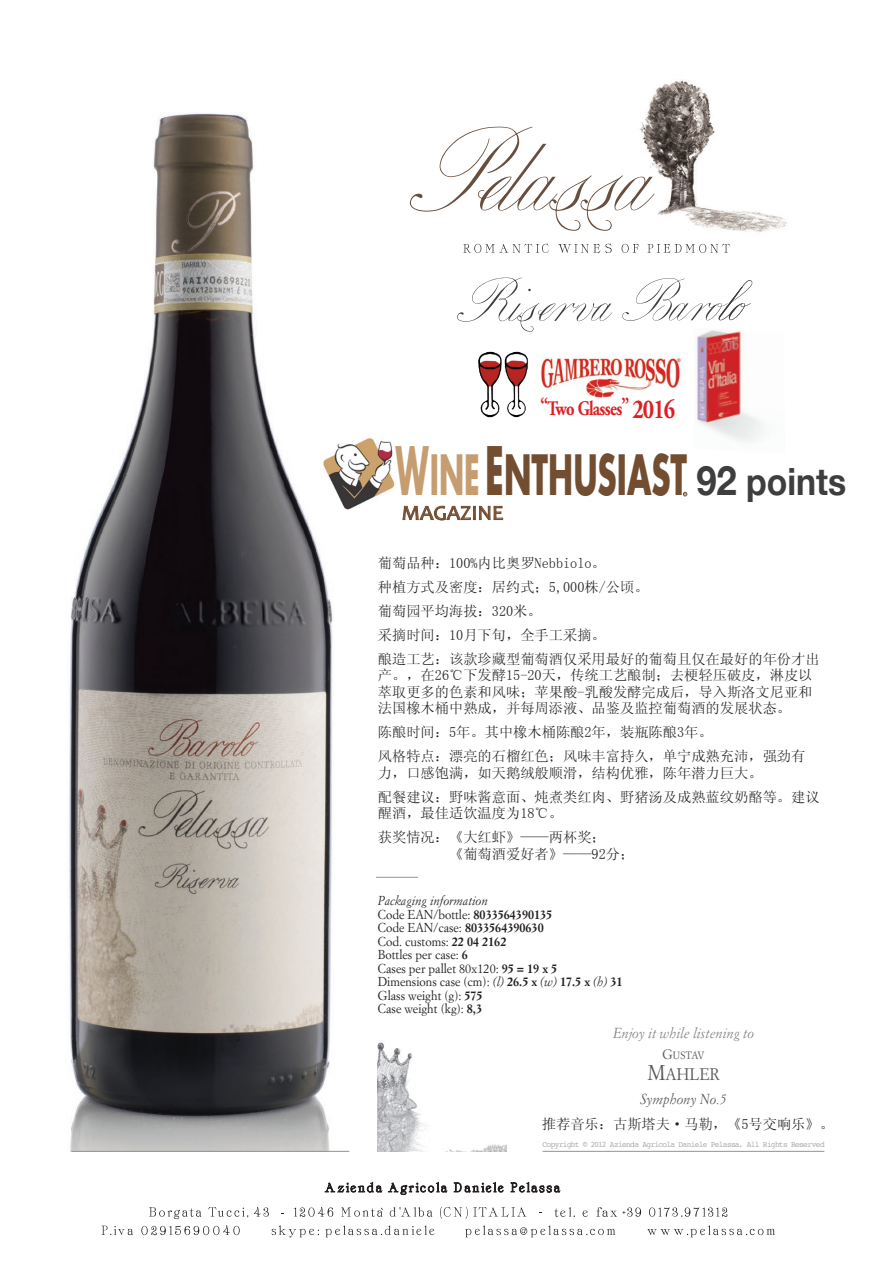
<style>
.page{position:relative;width:893px;height:1263px;background:#fff}
.page>*{position:absolute;margin:0;border:0;box-sizing:border-box;transform-origin:0 0}
.t1{font:700 64.95px "Futura LT";color:#c59d70;scale:.45 1}
.t2{font:700 54px "Futura LT";color:#724d30;scale:.58 1}
.t3{font:54px "Royal Classic Lightx PDF";color:#3e3e3f}
.t4{font:700 37.5px "Helvetica Neue";color:#3e3e3f;scale:.9 1}
.t5{font:700 20.7px "Adobe Garamond LT";letter-spacing:-.04em;color:#dc2125;scale:.8 1}
.t6{font:20.7px "Candara";color:#724d30;scale:1.05 1}
.t7{font:16.5px "Simoncini Garamond LT";color:#57585a;scale:.95 1}
.t8{font:14.25px/16.5px "Sim Sun";color:#231f20}
.t9{font:italic 14.25px "Simoncini Garamond LT";color:#808285;scale:.95 1}
.t10{font:italic 14.25px "Simoncini Garamond LT";color:#57585a;scale:.95 1}
.t11{font:12.75px "Simoncini Garamond LT";color:#231f20;scale:.95 1}
.t12{font:italic 12.75px "Simoncini Garamond LT";color:#231f20;scale:.95 1}
.t13{font:10.5px "Simoncini Garamond LT";letter-spacing:-.025em;color:#57585a;scale:.95 1}
.t14{font:8.25px "Courier";letter-spacing:-.085em;color:#a8a9ad;scale:.95 1}
.t15{font:700 2.7px "Futura LT";color:#724d30;scale:.77 1}
.s1{font-size:27.3px}
.s2{color:#c59d70}
.s3{font-size:64.95px}
.s4{font-size:40.5px}
.s5{font-weight:700}
.s6{font-style:italic}
.s7{font-size:13.5px}
.s8{font-size:21px}
</style>
<div class="page">
<img style="left:378px;top:1042px;width:129px;height:110px">
<img style="left:69px;top:113px;width:280px;height:1039px">
<hr style="left:71px;top:1151px;width:278px;height:1px;background:#94948a">
<hr style="left:543px;top:1151px;width:281px;height:1px;background:#94948a">
<svg style="left:325px;top:1181px;width:57px;height:11px"></svg>
<svg style="left:388px;top:1181px;width:59px;height:14px"></svg>
<svg style="left:454px;top:1182px;width:50px;height:10px"></svg>
<svg style="left:510px;top:1182px;width:50px;height:11px"></svg>
<svg style="left:149px;top:1207px;width:52px;height:12px"></svg>
<svg style="left:208px;top:1207px;width:40px;height:11px"></svg>
<svg style="left:254px;top:1207px;width:15px;height:10px"></svg>
<svg style="left:294px;top:1207px;width:39px;height:10px"></svg>
<svg style="left:341px;top:1207px;width:42px;height:10px"></svg>
<svg style="left:390px;top:1207px;width:42px;height:10px"></svg>
<svg style="left:440px;top:1207px;width:87px;height:11px"></svg>
<svg style="left:649px;top:1207px;width:78px;height:10px"></svg>
<svg style="left:101px;top:1226px;width:32px;height:9px"></svg>
<svg style="left:141px;top:1225px;width:99px;height:10px"></svg>
<svg style="left:271px;top:1225px;width:48px;height:12px"></svg>
<svg style="left:325px;top:1225px;width:109px;height:12px"></svg>
<svg style="left:465px;top:1225px;width:150px;height:12px"></svg>
<svg style="left:647px;top:1225px;width:128px;height:12px"></svg>
<img style="left:637px;top:80px;width:150px;height:174px">
<svg style="left:410px;top:126px;width:245px;height:105px"></svg>
<svg style="left:463px;top:243px;width:86px;height:10px"></svg>
<svg style="left:558px;top:243px;width:54px;height:10px"></svg>
<svg style="left:622px;top:244px;width:17px;height:9px"></svg>
<svg style="left:647px;top:244px;width:83px;height:9px"></svg>
<svg style="left:554px;top:1207px;width:87px;height:10px"></svg>
<hr style="left:376px;top:877px;width:42px;height:1px;background:#94948a">
<img style="left:541px;top:358px;width:141px;height:40px">
<img style="left:478px;top:351px;width:50px;height:67px">
<svg style="left:622px;top:278px;width:131px;height:43px"></svg>
<img style="left:696px;top:330px;width:68px;height:112px">
<img style="left:320px;top:434px;width:75px;height:76px">
<svg style="left:402px;top:505px;width:102px;height:16px"></svg>
<svg style="left:683px;top:492px;width:4px;height:4px"></svg>
<p class="t3" style="left:457px;top:271px;width:156px">Riserva</p>
<p class="t5" style="left:540px;top:396px;width:170px">“Two Glasses” <span class="s1">2016</span></p>
<h1 class="t1" style="left:396px;top:427px;width:75px">W</h1>
<h3 class="t6" style="left:401px;top:500px;width:99px">MAGAZINE</h3>
<h2 class="t2" style="left:430px;top:439px;width:445px"><span class="s2">INE</span> <span class="s3">E</span>NTHUSIAST</h2>
<p class="t15" style="left:684px;top:492px;width:3px">R</p>
<p class="t4" style="left:696px;top:452px;width:168px"><span class="s4">92</span> points</p>
<p class="t8" style="left:378px;top:554px;width:229px">葡萄品种：100%内比奥罗Nebbiolo。</p>
<p class="t8" style="left:378px;top:578px;width:272px">种植方式及密度：居约式；5,000株/公顷。</p>
<p class="t8" style="left:378px;top:602px;width:165px">葡萄园平均海拔：320米。</p>
<p class="t8" style="left:378px;top:626px;width:229px">采摘时间：10月下旬，全手工采摘。</p>
<p class="t8" style="left:378px;top:650px;width:443px">酿造工艺：该款珍藏型葡萄酒仅采用最好的葡萄且仅在最好的年份才出产。，在26℃下发酵15-20天，传统工艺酿制；去梗轻压破皮，淋皮以萃取更多的色素和风味；苹果酸-乳酸发酵完成后，导入斯洛文尼亚和法国橡木桶中熟成，并每周添液、品鉴及监控葡萄酒的发展状态。</p>
<p class="t8" style="left:378px;top:724px;width:336px">陈酿时间：5年。其中橡木桶陈酿2年，装瓶陈酿3年。</p>
<p class="t8" style="left:378px;top:748px;width:429px">风格特点：漂亮的石榴红色；风味丰富持久，单宁成熟充沛，强劲有力，口感饱满，如天鹅绒般顺滑，结构优雅，陈年潜力巨大。</p>
<p class="t8" style="left:378px;top:788px;width:443px">配餐建议：野味酱意面、炖煮类红肉、野猪汤及成熟蓝纹奶酪等。建议醒酒，最佳适饮温度为18℃。</p>
<p class="t8" style="left:378px;top:829px;width:229px">获奖情况：《大红虾》——两杯奖；</p>
<p class="t8" style="left:449px;top:845px;width:187px">《葡萄酒爱好者》——92分；</p>
<p class="t12" style="left:378px;top:893px;width:117px">Packaging information</p>
<p class="t11" style="left:378px;top:906px;width:185px">Code EAN/bottle: <span class="s5">8033564390135</span></p>
<p class="t11" style="left:378px;top:920px;width:176px">Code EAN/case: <span class="s5">8033564390630</span></p>
<p class="t11" style="left:378px;top:933px;width:137px">Cod. customs: <span class="s5">22 04 2162</span></p>
<p class="t11" style="left:378px;top:947px;width:96px">Bottles per case: <span class="s5">6</span></p>
<p class="t11" style="left:378px;top:960px;width:190px">Cases per pallet 80x120: <span class="s5">95 = 19 x 5</span></p>
<p class="t11" style="left:378px;top:974px;width:259px">Dimensions case (cm): <span class="s6">(l)</span> <span class="s5">26.5 x</span> <span class="s6">(w)</span> <span class="s5">17.5 x</span> <span class="s6">(h)</span> <span class="s5">31</span></p>
<p class="t11" style="left:378px;top:987px;width:112px">Glass weight (g): <span class="s5">575</span></p>
<p class="t11" style="left:378px;top:1001px;width:111px">Case weight (kg): <span class="s5">8,3</span></p>
<p class="t9" style="left:613px;top:1024px;width:150px">Enjoy it while listening to</p>
<p class="t13" style="left:662px;top:1049px;width:46px"><span class="s7">G</span>USTAV</p>
<p class="t7" style="left:647px;top:1064px;width:77px"><span class="s8">M</span>AHLER</p>
<p class="t10" style="left:640px;top:1090px;width:92px">Symphony No.5</p>
<p class="t8" style="left:542px;top:1115px;width:294px">推荐音乐：古斯塔夫·马勒，《5号交响乐》。</p>
<p class="t14" style="left:543px;top:1138px;width:298px">Copyright © 2012 Azienda Agricola Daniele Pelassa. All Rights Reserved</p>
</div>
